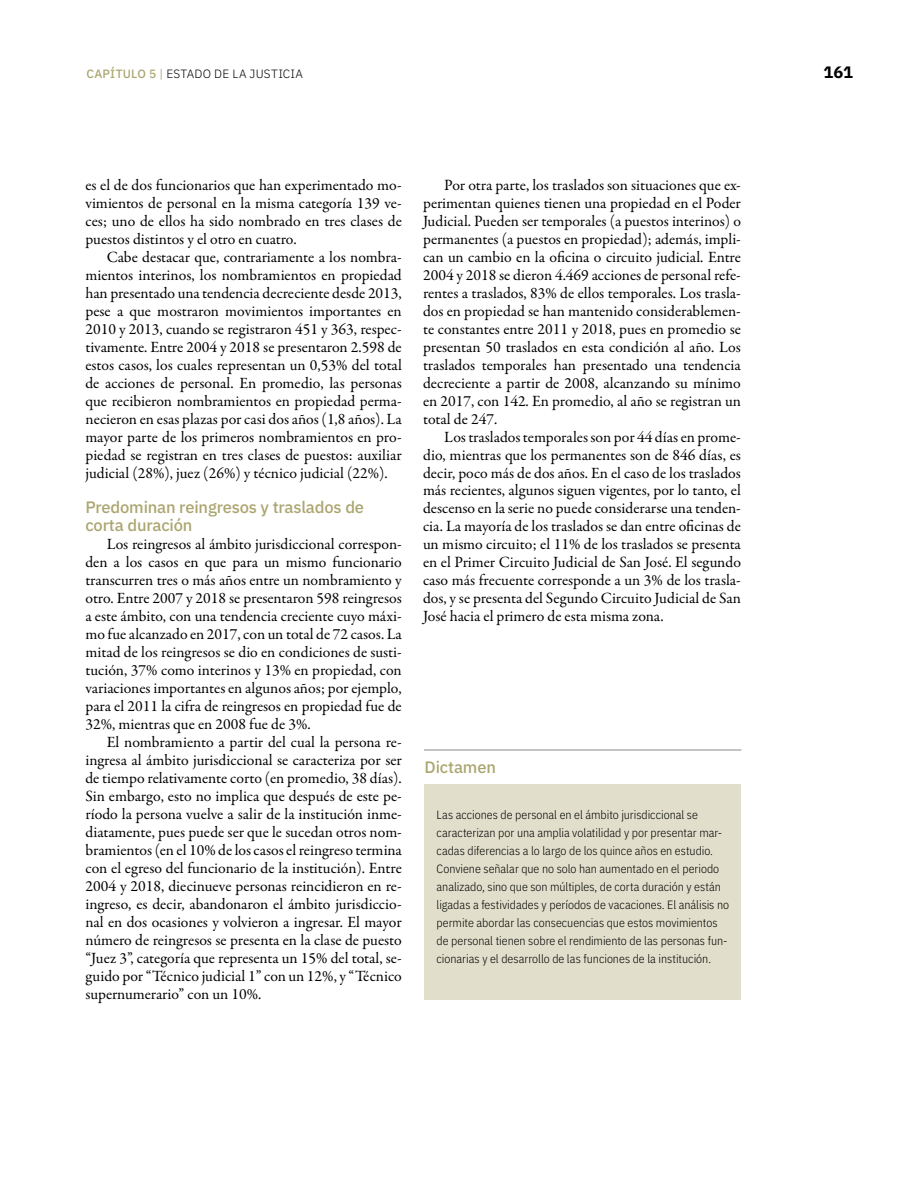
<style>
.page{position:relative;width:918px;height:1188px;background:#fff}
.page>*{position:absolute;margin:0;border:0;box-sizing:border-box;transform-origin:0 0}
.t1{font:500 16.5px/18px "IBM Plex Sans";letter-spacing:-.01em;color:#aba670}
.t2{font:700 16.5px "IBM Plex Sans";color:#000}
.t3{font:15.75px/18px "Garamond Premr Pro";color:#000;text-align:justify}
.t4{font:300 12px/18px "IBM Plex Sans Cond";color:#000}
.t5{font:300 12px "IBM Plex Sans";letter-spacing:.015em;color:#000}
.s1{font-weight:500;color:#aba670}
.s2{font-weight:400;color:#aba670}
</style>
<div class="page">
<div style="left:424px;top:784px;width:316px;height:216px;background:#e1dfcb"></div>
<hr style="left:424px;top:750px;width:317px;height:1px;background:#898989">
<p class="t5" style="left:87px;top:65px;width:218px"><span class="s1">CAPÍTULO 5</span> <span class="s2">|</span> ESTADO DE LA JUSTICIA</p>
<p class="t2" style="left:823px;top:59px;width:31px">161</p>
<p class="t3" style="left:85px;top:176px;width:318px">es el de dos funcionarios que han experimentado mo&shy;vimientos de personal en la misma categoría 139 ve&shy;ces; uno de ellos ha sido nombrado en tres clases de puestos distintos y el otro en cuatro.</p>
<p class="t3" style="left:85px;top:248px;width:318px;text-indent:21px">Cabe destacar que, contrariamente a los nombra&shy;mientos interinos, los nombramientos en propiedad han presentado una tendencia decreciente desde 2013, pese a que mostraron movimientos importantes en 2010 y 2013, cuando se registraron 451 y 363, respec&shy;tivamente. Entre 2004 y 2018 se presentaron 2.598 de estos casos, los cuales representan un 0,53% del total de acciones de personal. En promedio, las personas que recibieron nombramientos en propiedad perma&shy;necieron en esas plazas por casi dos años (1,8 años). La mayor parte de los primeros nombramientos en pro&shy;piedad se registran en tres clases de puestos: auxiliar judicial (28%), juez (26%) y técnico judicial (22%).</p>
<p class="t1" style="left:85px;top:497px;width:280px">Predominan reingresos y traslados de corta duración</p>
<p class="t3" style="left:85px;top:536px;width:318px;text-indent:21px">Los reingresos al ámbito jurisdiccional correspon&shy;den a los casos en que para un mismo funcionario transcurren tres o más años entre un nombramiento y otro. Entre 2007 y 2018 se presentaron 598 reingresos a este ámbito, con una tendencia creciente cuyo máxi&shy;mo fue alcanzado en 2017, con un total de 72 casos. La mitad de los reingresos se dio en condiciones de susti&shy;tución, 37% como interinos y 13% en propiedad, con variaciones importantes en algunos años; por ejemplo, para el 2011 la cifra de reingresos en propiedad fue de 32%, mientras que en 2008 fue de 3%.</p>
<p class="t3" style="left:85px;top:733px;width:318px;text-indent:21px">El nombramiento a partir del cual la persona re&shy;ingresa al ámbito jurisdiccional se caracteriza por ser de tiempo relativamente corto (en promedio, 38 días).<br>Sin embargo, esto no implica que después de este pe&shy;ríodo la persona vuelve a salir de la institución inme&shy;diatamente, pues puede ser que le sucedan otros nom&shy;bramientos (en el 10% de los casos el reingreso termina con el egreso del funcionario de la institución). Entre 2004 y 2018, diecinueve personas reincidieron en re&shy;ingreso, es decir, abandonaron el ámbito jurisdiccio&shy;nal en dos ocasiones y volvieron a ingresar. El mayor número de reingresos se presenta en la clase de puesto “Juez 3”, categoría que representa un 15% del total, se&shy;guido por “Técnico judicial 1” con un 12%, y “Técnico supernumerario” con un 10%.</p>
<p class="t3" style="left:423px;top:176px;width:319px;text-indent:21px">Por otra parte, los traslados son situaciones que ex&shy;perimentan quienes tienen una propiedad en el Poder Judicial. Pueden ser temporales (a puestos interinos) o permanentes (a puestos en propiedad); además, impli&shy;can un cambio en la oficina o circuito judicial. Entre 2004 y 2018 se dieron 4.469 acciones de personal refe&shy;rentes a traslados, 83% de ellos temporales. Los trasla&shy;dos en propiedad se han mantenido considerablemen&shy;te constantes entre 2011 y 2018, pues en promedio se presentan 50 traslados en esta condición al año. Los traslados temporales han presentado una tendencia decreciente a partir de 2008, alcanzando su mínimo en 2017, con 142. En promedio, al año se registran un total de 247.</p>
<p class="t3" style="left:423px;top:428px;width:319px;text-indent:21px">Los traslados temporales son por 44 días en prome&shy;dio, mientras que los permanentes son de 846 días, es decir, poco más de dos años. En el caso de los traslados más recientes, algunos siguen vigentes, por lo tanto, el descenso en la serie no puede considerarse una tenden&shy;cia. La mayoría de los traslados se dan entre oficinas de un mismo circuito; el 11% de los traslados se presenta en el Primer Circuito Judicial de San José. El segundo caso más frecuente corresponde a un 3% de los trasla&shy;dos, y se presenta del Segundo Circuito Judicial de San José hacia el primero de esta misma zona.</p>
<p class="t1" style="left:425px;top:756px;width:73px">Dictamen</p>
<p class="t4" style="left:437px;top:805px;width:294px">Las acciones de personal en el ámbito jurisdiccional se caracterizan por una amplia volatilidad y por presentar mar&shy;cadas diferencias a lo largo de los quince años en estudio.<br>Conviene señalar que no solo han aumentado en el periodo analizado, sino que son múltiples, de corta duración y están ligadas a festividades y períodos de vacaciones. El análisis no permite abordar las consecuencias que estos movimientos de personal tienen sobre el rendimiento de las personas fun&shy;cionarias y el desarrollo de las funciones de la institución.</p>
</div>
